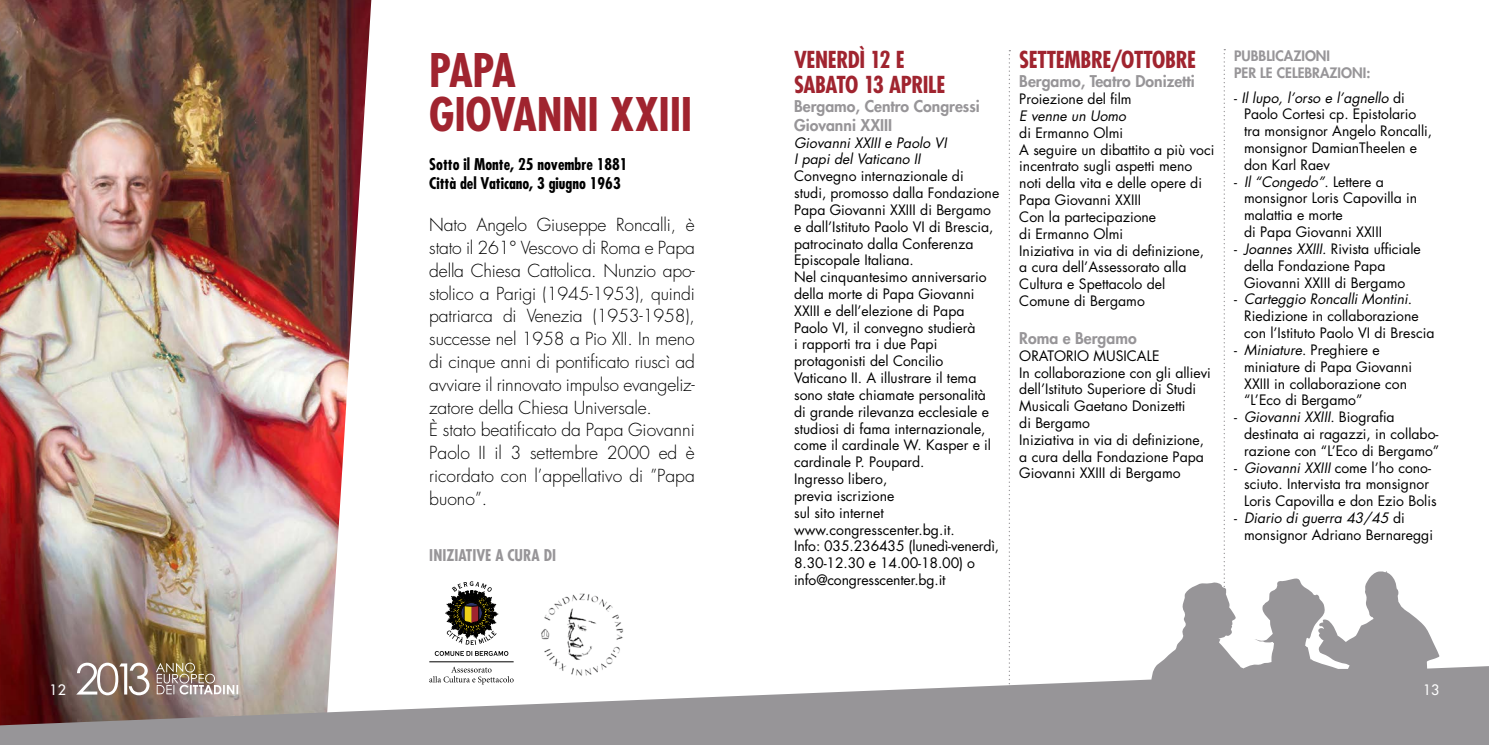
<style>
.page{position:relative;width:1489px;height:745px;background:#fff}
.page>*{position:absolute;margin:0;border:0;box-sizing:border-box;transform-origin:0 0}
.t1{font:700 condensed 44.98px/43.8px "Futura Std";letter-spacing:-.01em;color:#a0242f}
.t2{font:700 condensed 22.75px/24.5px "Futura Std";letter-spacing:-.02em;color:#a0242f}
.t3{font:300 17.5px/22.8px "Futura Std";letter-spacing:-.01em;color:#000}
.t4{font:800 15.75px/18.9px "Futura Std";color:#979598}
.t5{font:700 condensed 15.75px/19.2px "Futura Std";color:#000}
.t6{font:700 condensed 15.75px "Futura Std";color:#979598}
.t7{font:14px/16.8px "Futura Std";color:#000}
.t8{font:italic 14px/16.8px "Futura Std";color:#000}
.t9{font:800 14px/16.8px "Futura Std";color:#979598}
.t10{font:500 14px "Futura Std";color:#fff}
.s1{font-style:italic}
</style>
<div class="page">
<svg style="left:1157px;top:49px;width:282px;height:616px"></svg>
<svg style="left:1008px;top:50px;width:2px;height:614px"></svg>
<img style="left:0;top:0;width:371px;height:665px">
<svg style="left:76px;top:662px;width:73px;height:3px"></svg>
<svg style="left:156px;top:662px;width:82px;height:3px"></svg>
<svg style="left:0;top:665px;width:1488px;height:79px;fill:#979598"></svg>
<img style="left:536px;top:593px;width:91px;height:89px">
<svg style="left:429px;top:666px;width:84px;height:18px"></svg>
<hr style="left:429px;top:661px;width:84px;height:1px;background:#000">
<svg style="left:435px;top:651px;width:73px;height:4px"></svg>
<svg style="left:445px;top:581px;width:53px;height:63px"></svg>
<p class="t10" style="left:50px;top:681px;width:18px">12</p>
<h1 class="t1" style="left:429px;top:49px;width:264px">PAPA<br>GIOVANNI XXIII</h1>
<p class="t5" style="left:429px;top:154px;width:200px">Sotto il Monte, 25 novembre 1881<br>Città del Vaticano, 3 giugno 1963</p>
<p class="t3" style="left:429px;top:214px;width:267px">Nato Angelo Giuseppe Roncalli, è stato il 261° Vescovo di Roma e Papa della Chiesa Cattolica. Nunzio apo&shy;stolico a Parigi (1945-1953), quindi patriarca di Venezia (1953-1958), successe nel 1958 a Pio XII. In meno di cinque anni di pontificato riuscì ad avviare il rinnovato impulso evangeliz&shy;zatore della Chiesa Universale.<br>È stato beatificato da Papa Giovanni Paolo II il 3 settembre 2000 ed è ricordato con l’appellativo di ”Papa buono”.</p>
<p class="t6" style="left:429px;top:545px;width:128px">INIZIATIVE A CURA DI</p>
<h2 class="t2" style="left:794px;top:48px;width:153px">VENERDÌ 12 E<br>SABATO 13 APRILE</h2>
<p class="t4" style="left:794px;top:97px;width:187px">Bergamo, Centro Congressi<br>Giovanni XXIII</p>
<p class="t8" style="left:794px;top:134px;width:154px">Giovanni XXIII e Paolo VI<br>I papi del Vaticano II</p>
<p class="t7" style="left:794px;top:168px;width:207px">Convegno internazionale di studi, promosso dalla Fondazione<br>Papa Giovanni XXIII di Bergamo e dall’Istituto Paolo VI di Brescia, patrocinato dalla Conferenza<br>Episcopale Italiana.<br>Nel cinquantesimo anniversario della morte di Papa Giovanni<br>XXIII e dell’elezione di Papa<br>Paolo VI, il convegno studierà<br>i rapporti tra i due Papi protagonisti del Concilio<br>Vaticano II. A illustrare il tema sono state chiamate personalità di grande rilevanza ecclesiale e studiosi di fama internazionale, come il cardinale W. Kasper e il cardinale P. Poupard.<br>Ingresso libero,<br>previa iscrizione<br>sul sito internet www.congresscenter.bg.it.<br>Info: 035.236435 (lunedì-venerdì,<br>8.30-12.30 e 14.00-18.00) o info@congresscenter.bg.it</p>
<h2 class="t2" style="left:1019px;top:48px;width:178px">SETTEMBRE/OTTOBRE</h2>
<p class="t4" style="left:1019px;top:72px;width:177px">Bergamo, Teatro Donizetti</p>
<p class="t7" style="left:1019px;top:91px;width:114px">Proiezione del film</p>
<p class="t8" style="left:1019px;top:108px;width:108px">E venne un Uomo</p>
<p class="t7" style="left:1019px;top:124px;width:197px">di Ermanno Olmi<br>A seguire un dibattito a più voci incentrato sugli aspetti meno noti della vita e delle opere di<br>Papa Giovanni XXIII<br>Con la partecipazione<br>di Ermanno Olmi<br>Iniziativa in via di definizione, a cura dell’Assessorato alla<br>Cultura e Spettacolo del<br>Comune di Bergamo</p>
<p class="t4" style="left:1019px;top:328px;width:119px">Roma e Bergamo</p>
<p class="t7" style="left:1019px;top:347px;width:193px">ORATORIO MUSICALE<br>In collaborazione con gli allievi dell’Istituto Superiore di Studi<br>Musicali Gaetano Donizetti<br>di Bergamo<br>Iniziativa in via di definizione, a cura della Fondazione Papa<br>Giovanni XXIII di Bergamo</p>
<p class="t9" style="left:1234px;top:48px;width:138px">PUBBLICAZIONI<br>PER LE CELEBRAZIONI:</p>
<p class="t7" style="left:1243px;top:89px;width:189px;text-indent:-10px">- <span class="s1">Il lupo, l’orso e l’agnello</span> di<br>Paolo Cortesi cp. Epistolario tra monsignor Angelo Roncalli, monsignor DamianTheelen e don Karl Raev</p>
<p class="t7" style="left:1243px;top:173px;width:175px;text-indent:-10px">- <span class="s1">Il “Congedo”</span>. Lettere a monsignor Loris Capovilla in malattia e morte<br>di Papa Giovanni XXIII</p>
<p class="t7" style="left:1243px;top:240px;width:178px;text-indent:-10px">- <span class="s1">Joannes XXIII.</span> Rivista ufficiale della Fondazione Papa<br>Giovanni XXIII di Bergamo</p>
<p class="t7" style="left:1243px;top:291px;width:192px;text-indent:-10px">- <span class="s1">Carteggio Roncalli Montini</span>.<br>Riedizione in collaborazione con l’Istituto Paolo VI di Brescia</p>
<p class="t7" style="left:1243px;top:341px;width:170px;text-indent:-10px">- <span class="s1">Miniature</span>. Preghiere e miniature di Papa Giovanni<br>XXIII in collaborazione con “L’Eco di Bergamo”</p>
<p class="t7" style="left:1243px;top:408px;width:197px;text-indent:-10px">- <span class="s1">Giovanni XXIII</span>. Biografia destinata ai ragazzi, in collabo&shy;razione con “L’Eco di Bergamo”</p>
<p class="t7" style="left:1243px;top:459px;width:194px;text-indent:-10px">- <span class="s1">Giovanni XXIII</span> come l’ho cono&shy;sciuto. Intervista tra monsignor<br>Loris Capovilla e don Ezio Bolis</p>
<p class="t7" style="left:1243px;top:509px;width:190px;text-indent:-10px">- <span class="s1">Diario di guerra 43/45</span> di monsignor Adriano Bernareggi</p>
<p class="t10" style="left:1422px;top:681px;width:18px">13</p>
</div>
